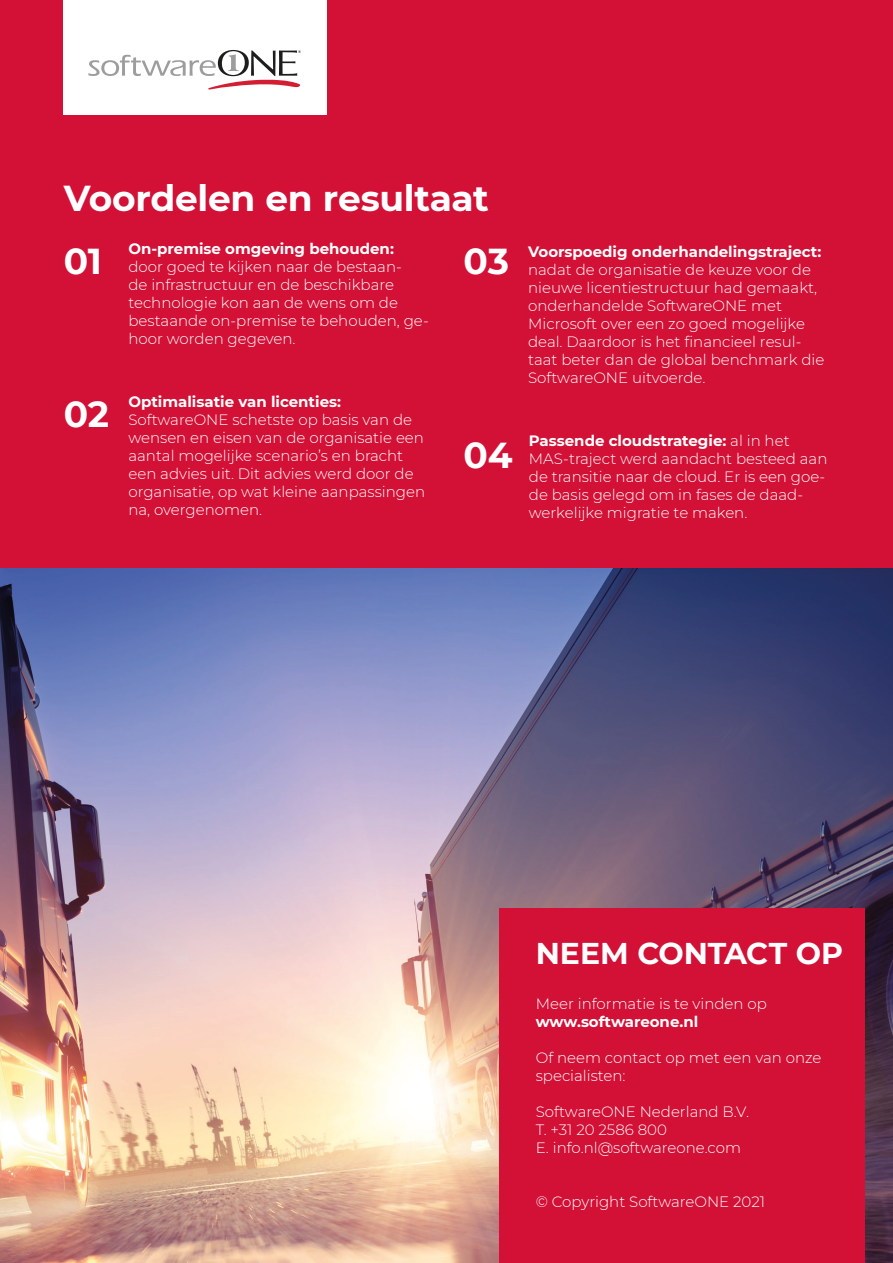
<style>
.page{position:relative;width:893px;height:1263px;background:#fff}
.page>*{position:absolute;margin:0;border:0;box-sizing:border-box;transform-origin:0 0}
.Headline_Large_-_gre{font:700 36px "Montserrat";letter-spacing:-.01em;color:#fff}
.Large_Numbers_-_red{font:700 36px "Montserrat";letter-spacing:-.01em;color:#fff}
.Headline_Large_-_gre-2{font:700 30px "Montserrat";letter-spacing:-.005em;color:#fff}
.Body_Text__9_11{font:300 15px/18px "Montserrat";color:#fff}
.Footer_-_grey__7_9{font:300 15px/18px "Montserrat";color:#fff}
.s1{font-weight:700}
</style>
<div class="page">
<img style="left:0;top:568px;width:893px;height:695px">
<div style="left:499px;top:908px;width:366px;height:355px;background:#d31036"></div>
<div style="left:0;top:0;width:893px;height:568px;background:#d31036"></div>
<div style="left:63px;top:0;width:263px;height:115px;background:#fff"></div>
<svg style="left:88px;top:50px;width:213px;height:39px"></svg>
<p class="Headline_Large_-_gre" style="left:64px;top:172px;width:427px">Voordelen en resultaat</p>
<p class="Body_Text__9_11" style="left:128px;top:239px;width:302px"><span class="s1">On-premise omgeving behouden: </span>door goed te kijken naar de bestaan-<br>de infrastructuur en de beschikbare technologie kon aan de wens om de bestaande on-premise te behouden, ge&shy;hoor worden gegeven.</p>
<p class="Large_Numbers_-_red" style="left:64px;top:236px;width:40px">01</p>
<p class="Large_Numbers_-_red" style="left:463px;top:236px;width:47px">03</p>
<p class="Large_Numbers_-_red" style="left:64px;top:388px;width:47px">02</p>
<p class="Body_Text__9_11" style="left:128px;top:392px;width:298px"><span class="s1">Optimalisatie van licenties:<br></span>SoftwareONE schetste op basis van de wensen en eisen van de organisatie een aantal mogelijke scenario’s en bracht een advies uit. Dit advies werd door de organisatie, op wat kleine aanpassingen na, overgenomen.</p>
<p class="Large_Numbers_-_red" style="left:463px;top:429px;width:51px">04</p>
<p class="Body_Text__9_11" style="left:528px;top:242px;width:298px"><span class="s1">Voorspoedig onderhandelingstraject: </span>nadat de organisatie de keuze voor de nieuwe licentiestructuur had gemaakt, onderhandelde SoftwareONE met Microsoft over een zo goed mogelijke deal. Daardoor is het financieel resul&shy;taat beter dan de global benchmark die SoftwareONE uitvoerde.</p>
<p class="Body_Text__9_11" style="left:529px;top:431px;width:300px"><span class="s1">Passende cloudstrategie:</span> al in het MAS-traject werd aandacht besteed aan de transitie naar de cloud. Er is een goe&shy;de basis gelegd om in fases de daad&shy;werkelijke migratie te maken.</p>
<p class="Headline_Large_-_gre-2" style="left:536px;top:932px;width:309px">NEEM CONTACT OP</p>
<p class="Footer_-_grey__7_9" style="left:536px;top:994px;width:233px">Meer informatie is te vinden op <span class="s1">www.softwareone.nl</span></p>
<p class="Footer_-_grey__7_9" style="left:536px;top:1048px;width:287px">Of neem contact op met een van onze specialisten:</p>
<p class="Footer_-_grey__7_9" style="left:536px;top:1102px;width:215px">SoftwareONE Nederland B.V.<br>T. +31 20 2586 800<br>E. info.nl@softwareone.com</p>
<p class="Footer_-_grey__7_9" style="left:536px;top:1192px;width:231px">© Copyright SoftwareONE 2021</p>
</div>
